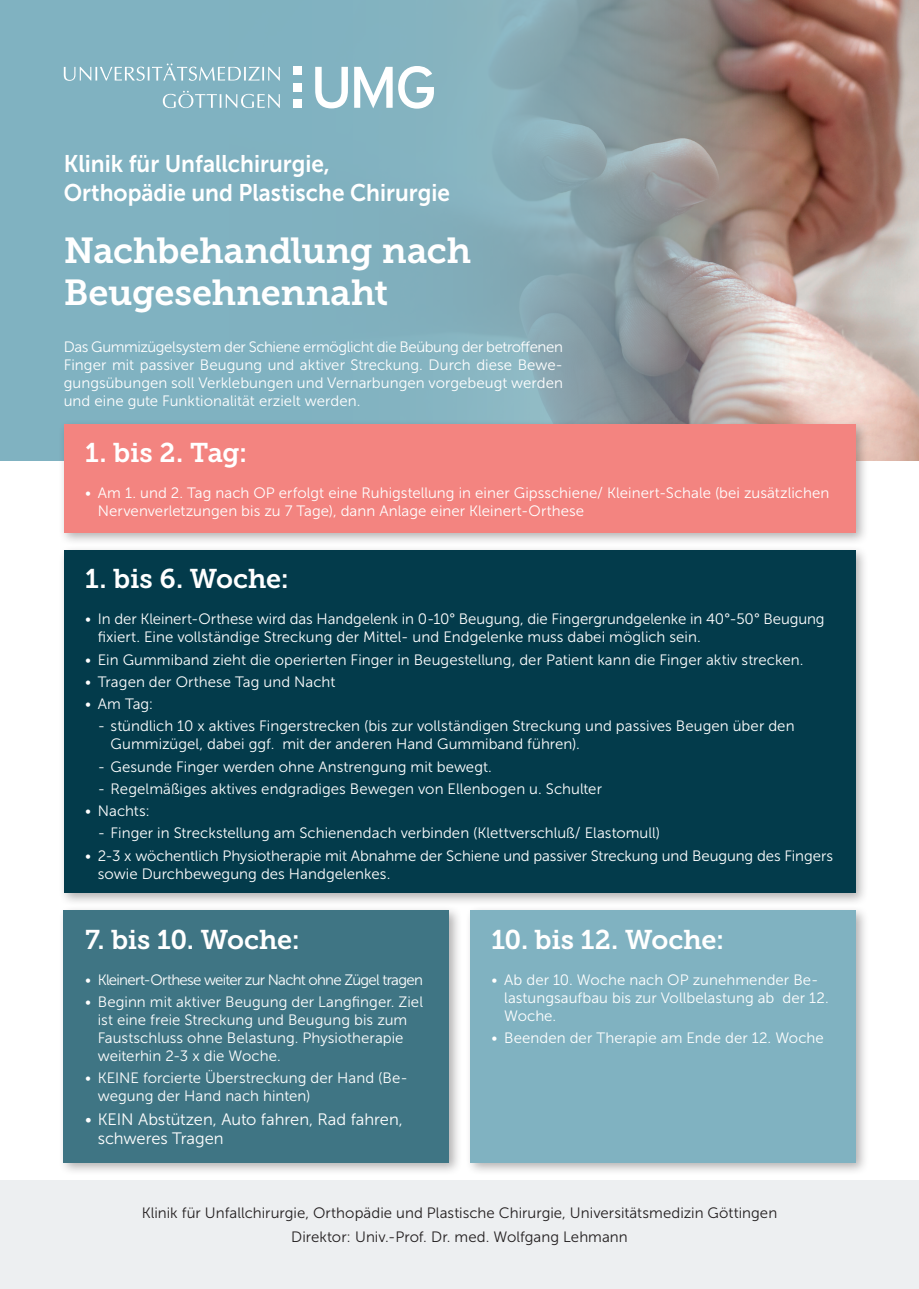
<style>
.page{position:relative;width:919px;height:1289px;background:#fff}
.page>*{position:absolute;margin:0;border:0;box-sizing:border-box;transform-origin:0 0}
.t1{font:36px/42px "Museo Slab 700";letter-spacing:-.005em;color:#fff}
.t2{font:27px "Museo Slab 700";letter-spacing:-.015em;color:#fff}
.t3{font:24px/28.8px "Museo Sans 700";color:#fff;scale:.94 1}
.t4{font:16.5px/19.5px "Museo Sans 300";color:#fff}
.t5{font:15px/18px "Museo Sans 300";letter-spacing:.005em;color:#fff}
.t6{font:15px/24px "Museo Sans 300";color:#231f20;text-align:center}
.t7{font:15px "Museo Sans 300";letter-spacing:-.045em;color:#fff}
</style>
<div class="page">
<div style="left:0;top:1180px;width:918px;height:108px;background:#edeff1"></div>
<img style="left:855px;top:0;width:63px;height:460px">
<svg style="left:0;top:0;width:855px;height:460px;background:#8ba6ae"></svg>
<div style="left:465px;top:905px;width:403px;height:270px;background:#231f20;opacity:.35"></div>
<div style="left:470px;top:910px;width:385px;height:252px;background:#80b2c1"></div>
<div style="left:59px;top:545px;width:810px;height:360px;background:#231f20;opacity:.35"></div>
<div style="left:64px;top:550px;width:791px;height:342px;background:#033b4b"></div>
<div style="left:59px;top:905px;width:403px;height:270px;background:#231f20;opacity:.35"></div>
<div style="left:64px;top:910px;width:385px;height:252px;background:#3f7584"></div>
<svg style="left:398px;top:66px;width:36px;height:43px"></svg>
<svg style="left:315px;top:67px;width:33px;height:41px"></svg>
<svg style="left:354px;top:67px;width:38px;height:41px"></svg>
<svg style="left:64px;top:63px;width:216px;height:18px;background:#99c1cd"></svg>
<svg style="left:163px;top:91px;width:117px;height:17px;background:#99c1cd"></svg>
<div style="left:293px;top:67px;width:8px;height:8px;background:#fff"></div>
<div style="left:293px;top:83px;width:8px;height:8px;background:#fff"></div>
<div style="left:293px;top:100px;width:8px;height:8px;background:#fff"></div>
<div style="left:59px;top:419px;width:809px;height:127px;background:#231f20;opacity:.35"></div>
<div style="left:64px;top:424px;width:791px;height:108px;background:#f38480"></div>
<h3 class="t3" style="left:64px;top:149px;width:412px">Klinik für Unfallchirurgie,<br>Orthopädie und Plastische Chirurgie</h3>
<h1 class="t1" style="left:64px;top:230px;width:409px">Nachbehandlung nach<br>Beugesehnennaht</h1>
<p class="t5" style="left:64px;top:338px;width:500px;text-align:justify">Das Gummizügelsystem der Schiene ermöglicht die Beübung der betroffenen Finger mit passiver Beugung und aktiver Streckung. Durch diese Bewe&shy;gungsübungen soll Verklebungen und Vernarbungen vorgebeugt werden und eine gute Funktionalität erzielt werden.</p>
<h2 class="t2" style="left:85px;top:437px;width:164px">1. bis 2. Tag:</h2>
<p class="t5" style="left:98px;top:484px;width:733px;text-indent:-13px">• Am 1. und 2. Tag nach OP erfolgt eine Ruhigstellung in einer Gipsschiene/ Kleinert-Schale (bei zusätzlichen<br>Nervenverletzungen bis zu 7 Tage), dann Anlage einer Kleinert-Orthese</p>
<h2 class="t2" style="left:85px;top:563px;width:205px">1. bis 6. Woche:</h2>
<p class="t5" style="left:98px;top:610px;width:728px;text-indent:-13px">• In der Kleinert-Orthese wird das Handgelenk in 0-10° Beugung, die Fingergrundgelenke in 40°-50° Beugung fixiert. Eine vollständige Streckung der Mittel- und Endgelenke muss dabei möglich sein.</p>
<p class="t5" style="left:85px;top:650px;width:719px">• Ein Gummiband zieht die operierten Finger in Beugestellung, der Patient kann die Finger aktiv strecken.</p>
<p class="t5" style="left:85px;top:672px;width:252px">• Tragen der Orthese Tag und Nacht</p>
<p class="t5" style="left:85px;top:695px;width:70px">• Am Tag:</p>
<p class="t5" style="left:111px;top:717px;width:685px;text-indent:-13px">- stündlich 10 x aktives Fingerstrecken (bis zur vollständigen Streckung und passives Beugen über den<br>Gummizügel, dabei ggf. mit der anderen Hand Gummiband führen).</p>
<p class="t5" style="left:98px;top:757px;width:395px">- Gesunde Finger werden ohne Anstrengung mit bewegt.</p>
<p class="t5" style="left:98px;top:779px;width:505px">- Regelmäßiges aktives endgradiges Bewegen von Ellenbogen u. Schulter</p>
<p class="t5" style="left:85px;top:802px;width:66px">• Nachts:</p>
<p class="t5" style="left:98px;top:824px;width:564px">- Finger in Streckstellung am Schienendach verbinden (Klettverschluß/ Elastomull)</p>
<p class="t5" style="left:98px;top:846px;width:736px;text-indent:-13px">• 2-3 x wöchentlich Physiotherapie mit Abnahme der Schiene und passiver Streckung und Beugung des Fingers sowie Durchbewegung des Handgelenkes.</p>
<h2 class="t2" style="left:85px;top:923px;width:216px">7. bis 10. Woche:</h2>
<p class="t7" style="left:85px;top:971px;width:339px">• Kleinert-Orthese weiter zur Nacht ohne Zügel tragen</p>
<p class="t5" style="left:98px;top:992px;width:327px;text-indent:-13px">• Beginn mit aktiver Beugung der Langfinger. Ziel ist eine freie Streckung und Beugung bis zum Faustschluss ohne Belastung. Physiotherapie weiterhin 2-3 x die Woche.</p>
<p class="t5" style="left:98px;top:1068px;width:311px;text-indent:-13px">• KEINE forcierte Überstreckung der Hand (Be&shy;wegung der Hand nach hinten)</p>
<p class="t4" style="left:98px;top:1109px;width:306px;text-indent:-13px">• KEIN Abstützen, Auto fahren, Rad fahren, schweres Tragen</p>
<h2 class="t2" style="left:491px;top:923px;width:234px">10. bis 12. Woche:</h2>
<p class="t5" style="left:504px;top:970px;width:326px;text-indent:-13px">• Ab der 10. Woche nach OP zunehmender Be&shy;lastungsaufbau bis zur Vollbelastung ab der 12.<br>Woche.</p>
<p class="t5" style="left:491px;top:1028px;width:334px">• Beenden der Therapie am Ende der 12. Woche</p>
<p class="t6" style="left:142px;top:1201px;width:637px">Klinik für Unfallchirurgie, Orthopädie und Plastische Chirurgie, Universitätsmedizin Göttingen<br>Direktor: Univ.-Prof. Dr. med. Wolfgang Lehmann</p>
</div>
